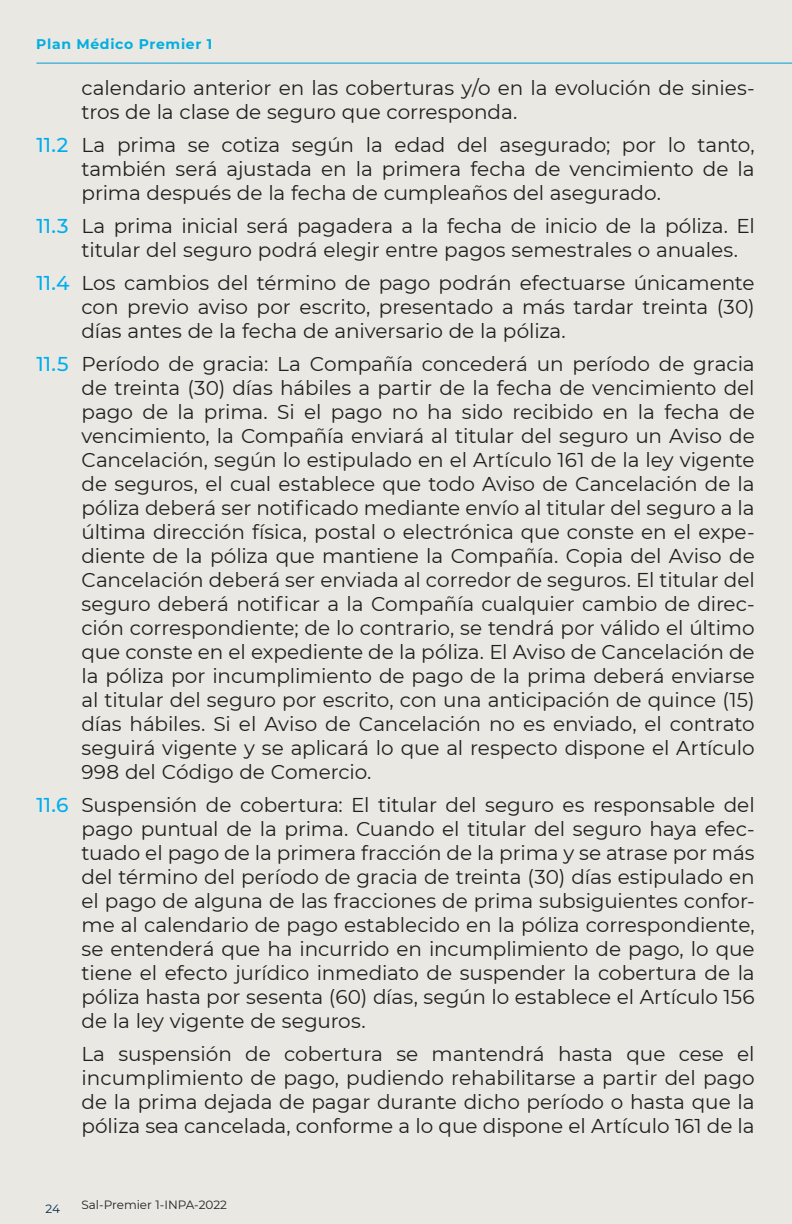
<style>
.page{position:relative;width:792px;height:1224px;background:#e9e8e2}
.page>*{position:absolute;margin:0;border:0;box-sizing:border-box;transform-origin:0 0}
.t1{font:20px/24px "Montserrat";color:#231f20;text-align:justify}
.t2{font:700 14px "Montserrat";letter-spacing:.05em;color:#03aee1}
.t3{font:12px "Montserrat";color:#231f20}
.t4{font:12px "Montserrat";color:#00294e}
.s1{font-weight:500;color:#00aeef}
</style>
<div class="page">
<hr style="left:36px;top:63px;width:756px;height:1px;background:#009dd9">
<p class="t2" style="left:36px;top:34px;width:178px">Plan Médico Premier 1</p>
<p class="t1" style="left:81px;top:76px;width:675px">calendario anterior en las coberturas y/o en la evolución de sinies&shy;tros de la clase de seguro que corresponda.</p>
<p class="t1" style="left:81px;top:133px;width:675px;text-indent:-45px"><span class="s1">11.2</span> La prima se cotiza según la edad del asegurado; por lo tanto, también será ajustada en la primera fecha de vencimiento de la prima después de la fecha de cumpleaños del asegurado.</p>
<p class="t1" style="left:81px;top:214px;width:675px;text-indent:-45px"><span class="s1">11.3</span> La prima inicial será pagadera a la fecha de inicio de la póliza. El titular del seguro podrá elegir entre pagos semestrales o anuales.</p>
<p class="t1" style="left:81px;top:271px;width:675px;text-indent:-45px"><span class="s1">11.4</span> Los cambios del término de pago podrán efectuarse únicamente con previo aviso por escrito, presentado a más tardar treinta (30) días antes de la fecha de aniversario de la póliza.</p>
<p class="t1" style="left:81px;top:352px;width:675px;text-indent:-45px"><span class="s1">11.5</span> Período de gracia: La Compañía concederá un período de gracia de treinta (30) días hábiles a partir de la fecha de vencimiento del pago de la prima. Si el pago no ha sido recibido en la fecha de vencimiento, la Compañía enviará al titular del seguro un Aviso de Cancelación, según lo estipulado en el Artículo 161 de la ley vigente de seguros, el cual establece que todo Aviso de Cancelación de la póliza deberá ser notificado mediante envío al titular del seguro a la última dirección física, postal o electrónica que conste en el expe&shy;diente de la póliza que mantiene la Compañía. Copia del Aviso de Cancelación deberá ser enviada al corredor de seguros. El titular del seguro deberá notificar a la Compañía cualquier cambio de direc&shy;ción correspondiente; de lo contrario, se tendrá por válido el último que conste en el expediente de la póliza. El Aviso de Cancelación de la póliza por incumplimiento de pago de la prima deberá enviarse al titular del seguro por escrito, con una anticipación de quince (15) días hábiles. Si el Aviso de Cancelación no es enviado, el contrato seguirá vigente y se aplicará lo que al respecto dispone el Artículo 998 del Código de Comercio.</p>
<p class="t1" style="left:81px;top:793px;width:675px;text-indent:-45px"><span class="s1">11.6</span> Suspensión de cobertura: El titular del seguro es responsable del pago puntual de la prima. Cuando el titular del seguro haya efec&shy;tuado el pago de la primera fracción de la prima y se atrase por más del término del período de gracia de treinta (30) días estipulado en el pago de alguna de las fracciones de prima subsiguientes confor&shy;me al calendario de pago establecido en la póliza correspondiente, se entenderá que ha incurrido en incumplimiento de pago, lo que tiene el efecto jurídico inmediato de suspender la cobertura de la póliza hasta por sesenta (60) días, según lo establece el Artículo 156 de la ley vigente de seguros.</p>
<p class="t1" style="left:81px;top:1042px;width:675px">La suspensión de cobertura se mantendrá hasta que cese el incumplimiento de pago, pudiendo rehabilitarse a partir del pago de la prima dejada de pagar durante dicho período o hasta que la póliza sea cancelada, conforme a lo que dispone el Artículo 161 de la</p>
<p class="t4" style="left:45px;top:1201px;width:16px">24</p>
<p class="t3" style="left:81px;top:1197px;width:147px">Sal-Premier 1-INPA-2022</p>
</div>
